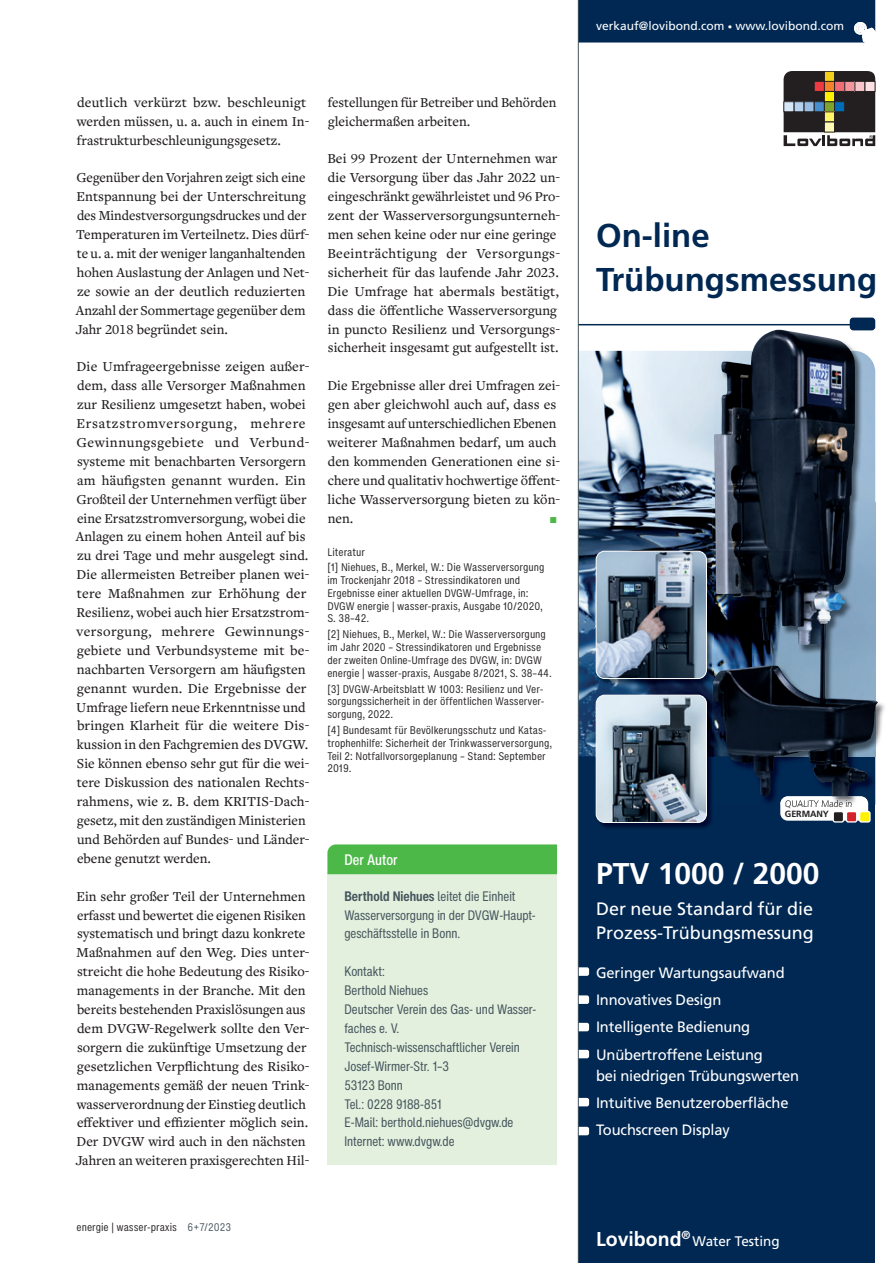
<style>
.page{position:relative;width:893px;height:1263px;background:#fff}
.page>*{position:absolute;margin:0;border:0;box-sizing:border-box;transform-origin:0 0}
.t1{font:700 33px/44.7px "Frutiger LT Pro";color:#002853}
.t2{font:700 30px "Frutiger LT Pro";color:#fff}
.t3{font:700 20.1px "Frutiger LT Pro";color:#fff}
.t4{font:18px/24px "Frutiger LT Pro";color:#fff}
.t5{font:15px/27.3px "Frutiger LT Pro";letter-spacing:-.01em;color:#fff}
.t6{font:500 condensed 15px "Helvetica Now Text";color:#fff}
.t7{font:500 14.25px/18.9px "Freight Text Pro";color:#231f20}
.t8{font:500 14.25px "Freight Text Pro";color:#4cb848}
.t9{font:13.95px "Frutiger LT Pro";color:#fff}
.t10{font:condensed 13.5px/18.9px "Helvetica Now Text";color:#45555d}
.t11{font:12px "Frutiger LT Pro";color:#fff}
.t12{font:condensed 10.5px/12.8px "Helvetica Now Micro";color:#231f20}
.t13{font:300 9px "Frutiger LT Pro";letter-spacing:-.01em;color:#231f20}
.t14{font:700 9px "Frutiger LT Pro";letter-spacing:-.01em;color:#231f20}
.s1{font-weight:700}
.s2{color:#45555d}
.s3{font-size:9px}
</style>
<div class="page">
<div style="left:327px;top:873px;width:230px;height:292px;background:#e3f0de"></div>
<div style="left:327px;top:844px;width:230px;height:30px;background:#4cb848"></div>
<div style="left:578px;top:756px;width:297px;height:507px;background:#002853"></div>
<img style="left:579px;top:351px;width:133px;height:405px">
<hr style="left:578px;top:324px;width:274px;height:1px;background:#002853">
<svg style="left:784px;top:71px;width:91px;height:75px;background:#5d564f"></svg>
<div style="left:780px;top:796px;width:88px;height:25px;background:#fff;border-radius:7px"></div>
<div style="left:833px;top:811px;width:10px;height:11px;background:#231f20;border-radius:2px"></div>
<div style="left:833px;top:811px;width:11px;height:12px;border:1px solid #fff;border-radius:2px"></div>
<div style="left:846px;top:811px;width:11px;height:11px;background:#d1232a;border-radius:2px"></div>
<div style="left:846px;top:811px;width:11px;height:12px;border:1px solid #fff;border-radius:2px"></div>
<div style="left:860px;top:811px;width:10px;height:11px;background:#fff101;border-radius:2px"></div>
<div style="left:859px;top:811px;width:12px;height:12px;border:1px solid #fff;border-radius:2px"></div>
<img style="left:599px;top:695px;width:113px;height:133px">
<img style="left:596px;top:695px;width:110px;height:127px">
<div style="left:596px;top:695px;width:111px;height:128px;border:1px solid #fff;border-radius:9px"></div>
<div style="left:850px;top:318px;width:25px;height:12px;background:#002853;border-radius:3px"></div>
<img style="left:596px;top:551px;width:116px;height:135px">
<img style="left:596px;top:551px;width:110px;height:127px">
<div style="left:596px;top:551px;width:111px;height:128px;border:1px solid #fff;border-radius:9px"></div>
<img style="left:776px;top:329px;width:109px;height:476px">
<img style="left:756px;top:351px;width:119px;height:454px">
<img style="left:780px;top:796px;width:88px;height:9px">
<img style="left:785px;top:800px;width:67px;height:5px">
<svg style="left:851px;top:329px;width:23px;height:1px"></svg>
<img style="left:712px;top:330px;width:108px;height:443px">
<svg style="left:579px;top:967px;width:10px;height:9px"></svg>
<svg style="left:579px;top:995px;width:10px;height:9px"></svg>
<svg style="left:579px;top:1023px;width:10px;height:8px"></svg>
<svg style="left:579px;top:1050px;width:10px;height:8px"></svg>
<svg style="left:579px;top:1098px;width:10px;height:8px"></svg>
<svg style="left:579px;top:1127px;width:10px;height:8px"></svg>
<div style="left:579px;top:0;width:297px;height:43px;background:#002853"></div>
<hr style="left:578px;top:0;width:1px;height:1263px;background:#45555d">
<p class="t7" style="left:77px;top:92px;width:234px">deutlich verkürzt bzw. beschleunigt werden müssen, u. a. auch in einem In&shy;frastrukturbeschleunigungsgesetz.</p>
<p class="t7" style="left:76px;top:168px;width:235px">Gegenüber den Vorjahren zeigt sich eine Entspannung bei der Unterschreitung des Mindestversorgungsdruckes und der Temperaturen im Verteilnetz. Dies dürf&shy;te u. a. mit der weniger langanhaltenden hohen Auslastung der Anlagen und Net&shy;ze sowie an der deutlich reduzierten Anzahl der Sommertage gegenüber dem Jahr 2018 begründet sein.</p>
<p class="t7" style="left:76px;top:357px;width:235px">Die Umfrageergebnisse zeigen außer&shy;dem, dass alle Versorger Maßnahmen zur Resilienz umgesetzt haben, wobei Ersatzstromversorgung, mehrere Gewinnungsgebiete und Verbund&shy;systeme mit benachbarten Versorgern am häufigsten genannt wurden. Ein Großteil der Unternehmen verfügt über eine Ersatzstromversorgung, wobei die Anlagen zu einem hohen Anteil auf bis zu drei Tage und mehr ausgelegt sind.<br>Die allermeisten Betreiber planen wei&shy;tere Maßnahmen zur Erhöhung der Resilienz, wobei auch hier Ersatzstrom&shy;versorgung, mehrere Gewinnungs&shy;gebiete und Verbundsysteme mit be&shy;nachbarten Versorgern am häufigsten genannt wurden. Die Ergebnisse der Umfrage liefern neue Erkenntnisse und bringen Klarheit für die weitere Dis&shy;kussion in den Fachgremien des DVGW.<br>Sie können ebenso sehr gut für die wei&shy;tere Diskussion des nationalen Rechts&shy;rahmens, wie z. B. dem KRITIS-Dach&shy;gesetz, mit den zuständigen Ministerien und Behörden auf Bundes- und Länder&shy;ebene genutzt werden.</p>
<p class="t7" style="left:76px;top:886px;width:235px">Ein sehr großer Teil der Unternehmen erfasst und bewertet die eigenen Risiken systematisch und bringt dazu konkrete Maßnahmen auf den Weg. Dies unter&shy;streicht die hohe Bedeutung des Risiko&shy;managements in der Branche. Mit den bereits bestehenden Praxislösungen aus dem DVGW-Regelwerk sollte den Ver&shy;sorgern die zukünftige Umsetzung der gesetzlichen Verpflichtung des Risiko&shy;managements gemäß der neuen Trink&shy;wasserverordnung der Einstieg deutlich effektiver und effizienter möglich sein.<br>Der DVGW wird auch in den nächsten Jahren an weiteren praxisgerechten Hil-</p>
<p class="t7" style="left:328px;top:92px;width:230px">festellungen für Betreiber und Behörden gleichermaßen arbeiten.</p>
<p class="t7" style="left:327px;top:149px;width:234px">Bei 99 Prozent der Unternehmen war die Versorgung über das Jahr 2022 un&shy;eingeschränkt gewährleistet und 96 Pro&shy;zent der Wasserversorgungsunterneh&shy;men sehen keine oder nur eine geringe Beeinträchtigung der Versorgungs&shy;sicherheit für das laufende Jahr 2023.<br>Die Umfrage hat abermals bestätigt, dass die öffentliche Wasserversorgung in puncto Resilienz und Versorgungs&shy;sicherheit insgesamt gut aufgestellt ist.</p>
<p class="t7" style="left:327px;top:376px;width:234px">Die Ergebnisse aller drei Umfragen zei&shy;gen aber gleichwohl auch auf, dass es insgesamt auf unterschiedlichen Ebenen weiterer Maßnahmen bedarf, um auch den kommenden Generationen eine si&shy;chere und qualitativ hochwertige öffent&shy;liche Wasserversorgung bieten zu kön&shy;nen.</p>
<p class="t8" style="left:550px;top:508px;width:9px">P</p>
<p class="t12" style="left:327px;top:544px;width:218px;line-height:15.9px">Literatur<br>[1] Niehues, B., Merkel, W.: Die Wasserversorgung</p>
<p class="t12" style="left:327px;top:574px;width:217px">im Trockenjahr 2018 – Stressindikatoren und Ergebnisse einer aktuellen DVGW-Umfrage, in:<br>DVGW energie | wasser-praxis, Ausgabe 10/2020, S. 38–42.</p>
<p class="t12" style="left:327px;top:628px;width:226px">[2] Niehues, B., Merkel, W.: Die Wasserversorgung im Jahr 2020 – Stressindikatoren und Ergebnisse der zweiten Online-Umfrage des DVGW, in: DVGW energie | wasser-praxis, Ausgabe 8/2021, S. 38–44.</p>
<p class="t12" style="left:327px;top:682px;width:219px;text-align:justify">[3] DVGW-Arbeitsblatt W 1003: Resilienz und Ver&shy;sorgungssicherheit in der öffentlichen Wasserver&shy;sorgung, 2022.</p>
<p class="t12" style="left:327px;top:724px;width:226px">[4] Bundesamt für Bevölkerungsschutz und Katas&shy;trophenhilfe: Sicherheit der Trinkwasserversorgung, Teil 2: Notfallvorsorgeplanung – Stand: September 2019.</p>
<p class="t6" style="left:344px;top:849px;width:55px">Der Autor</p>
<p class="t10" style="left:344px;top:886px;width:193px"><span class="s1">Berthold Niehues</span> leitet die Einheit<br>Wasserversorgung in der DVGW-Haupt&shy;geschäftsstelle in Bonn.</p>
<p class="t10" style="left:344px;top:962px;width:194px">Kontakt:<br>Berthold Niehues<br>Deutscher Verein des Gas- und Wasser&shy;faches e. V.<br>Technisch-wissenschaftlicher Verein<br>Josef-Wirmer-Str. 1–3<br>53123 Bonn<br>Tel.: 0228 9188-851<br>E-Mail: berthold.niehues@dvgw.de<br>Internet: www.dvgw.de</p>
<p class="t12" style="left:77px;top:1221px;width:156px">energie | wasser-praxis <span class="s2">6+7/2023</span></p>
<p class="t11" style="left:596px;top:19px;width:250px">verkauf@lovibond.com <span class="s3">•</span> www.lovibond.com</p>
<h1 class="t1" style="left:596px;top:213px;width:283px">On-line<br>Trübungsmessung</h1>
<p class="t13" style="left:785px;top:798px;width:69px">QUALITY Made in</p>
<p class="t14" style="left:785px;top:808px;width:45px">GERMANY</p>
<h2 class="t2" style="left:596px;top:856px;width:225px">PTV 1000 / 2000</h2>
<p class="t4" style="left:596px;top:897px;width:219px">Der neue Standard für die<br>Prozess-Trübungsmessung</p>
<p class="t5" style="left:596px;top:959px;width:190px">Geringer Wartungsaufwand<br>Innovatives Design<br>Intelligente Bedienung<br>Unübertroffene Leistung</p>
<p class="t5" style="left:596px;top:1062px;width:205px">bei niedrigen Trübungswerten<br>Intuitive Benutzeroberfläche<br>Touchscreen Display</p>
<h3 class="t3" style="left:596px;top:1227px;width:96px">Lovibond<sup>®</sup></h3>
<p class="t9" style="left:692px;top:1233px;width:89px">Water Testing</p>
</div>
